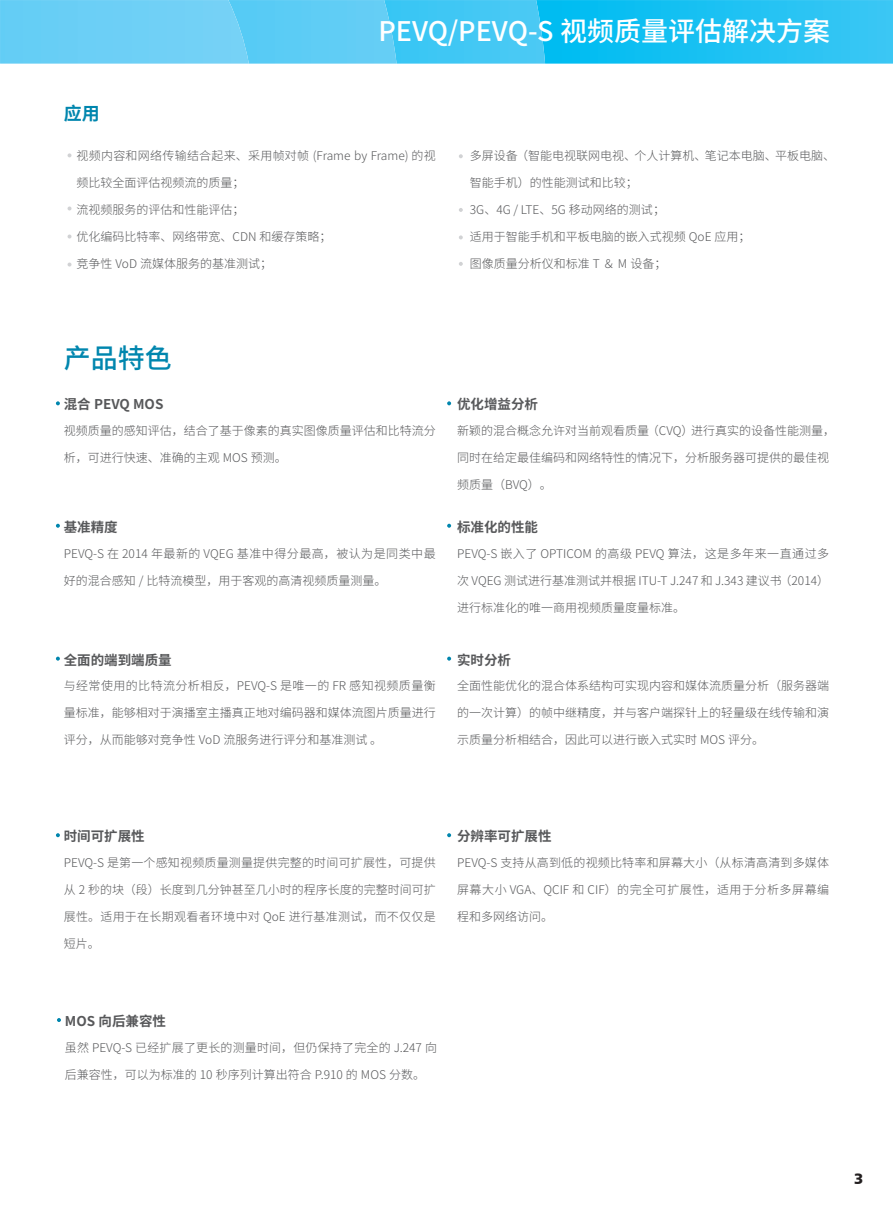
<style>
.page{position:relative;width:893px;height:1212px;background:#fff}
.page>*{position:absolute;margin:0;border:0;box-sizing:border-box;transform-origin:0 0}
.t1{font:500 27px "Source Han Sans SC";color:#fff}
.t2{font:500 27px "Source Han Sans SC";color:#0086ae}
.t3{font:700 18px "Source Han Sans SC";color:#0086ae}
.t4{font:900 15px "Frutiger CE";color:#231f20}
.t5{font:700 13.5px "Source Han Sans SC";color:#57585a}
.t6{font:300 12px "Source Han Sans SC";color:#57585a}
.t7{font:300 12px "Source Han Sans SC";letter-spacing:.04em;color:#57585a}
.t8{font:300 12px "Source Han Sans SC";letter-spacing:.025em;color:#57585a}
.t9{font:300 12px "Source Han Sans SC";letter-spacing:.045em;color:#57585a}
.t10{font:300 12px "Source Han Sans SC";letter-spacing:.035em;color:#57585a}
</style>
<div class="page">
<img style="left:545px;top:0;width:348px;height:64px">
<img style="left:397px;top:0;width:148px;height:64px">
<img style="left:249px;top:0;width:148px;height:64px">
<img style="left:0;top:0;width:249px;height:64px">
<svg style="left:56px;top:401px;width:4px;height:4px"></svg>
<svg style="left:447px;top:401px;width:4px;height:4px"></svg>
<svg style="left:56px;top:524px;width:4px;height:4px"></svg>
<svg style="left:447px;top:524px;width:4px;height:4px"></svg>
<svg style="left:56px;top:657px;width:4px;height:4px"></svg>
<svg style="left:447px;top:657px;width:4px;height:4px"></svg>
<svg style="left:56px;top:833px;width:4px;height:4px"></svg>
<svg style="left:447px;top:833px;width:4px;height:4px"></svg>
<svg style="left:68px;top:153px;width:4px;height:4px"></svg>
<svg style="left:68px;top:234px;width:4px;height:4px"></svg>
<svg style="left:68px;top:263px;width:4px;height:4px"></svg>
<svg style="left:459px;top:154px;width:4px;height:4px"></svg>
<svg style="left:459px;top:208px;width:4px;height:4px"></svg>
<svg style="left:459px;top:235px;width:4px;height:4px"></svg>
<svg style="left:459px;top:262px;width:4px;height:4px"></svg>
<svg style="left:57px;top:1018px;width:4px;height:4px"></svg>
<p class="t3" style="left:64px;top:103px;width:37px">应用</p>
<h1 class="t1" style="left:378px;top:16px;width:453px">PEVQ/PEVQ-S 视频质量评估解决方案</h1>
<p class="t8" style="left:77px;top:148px;width:361px">视频内容和网络传输结合起来、采用帧对帧 (Frame by Frame) 的视</p>
<p class="t6" style="left:77px;top:175px;width:170px">频比较全面评估视频流的质量；</p>
<p class="t6" style="left:77px;top:202px;width:170px">流视频服务的评估和性能评估；</p>
<p class="t6" style="left:77px;top:229px;width:257px">优化编码比特率、网络带宽、CDN 和缓存策略；</p>
<p class="t6" style="left:77px;top:256px;width:197px">竞争性 VoD 流媒体服务的基准测试；</p>
<p class="t6" style="left:470px;top:148px;width:367px">多屏设备（智能电视联网电视、个人计算机、笔记本电脑、平板电脑、</p>
<p class="t6" style="left:470px;top:175px;width:169px">智能手机）的性能测试和比较；</p>
<p class="t6" style="left:470px;top:202px;width:197px">3G、4G / LTE、5G 移动网络的测试；</p>
<p class="t6" style="left:470px;top:229px;width:282px">适用于智能手机和平板电脑的嵌入式视频 QoE 应用；</p>
<p class="t6" style="left:470px;top:256px;width:198px">图像质量分析仪和标准 T ＆ M 设备；</p>
<p class="t2" style="left:64px;top:343px;width:109px">产品特色</p>
<p class="t5" style="left:64px;top:397px;width:101px">混合 PEVQ MOS</p>
<p class="t6" style="left:64px;top:424px;width:374px">视频质量的感知评估，结合了基于像素的真实图像质量评估和比特流分</p>
<p class="t6" style="left:64px;top:451px;width:225px">析，可进行快速、准确的主观 MOS 预测。</p>
<p class="t5" style="left:64px;top:519px;width:55px">基准精度</p>
<p class="t7" style="left:64px;top:546px;width:373px">PEVQ-S 在 2014 年最新的 VQEG 基准中得分最高，被认为是同类中最</p>
<p class="t6" style="left:64px;top:573px;width:324px">好的混合感知 / 比特流模型，用于客观的高清视频质量测量。</p>
<p class="t5" style="left:64px;top:652px;width:109px">全面的端到端质量</p>
<p class="t10" style="left:64px;top:679px;width:373px">与经常使用的比特流分析相反，PEVQ-S 是唯一的 FR 感知视频质量衡</p>
<p class="t6" style="left:64px;top:706px;width:374px">量标准，能够相对于演播室主播真正地对编码器和媒体流图片质量进行</p>
<p class="t6" style="left:64px;top:733px;width:320px">评分，从而能够对竞争性 VoD 流服务进行评分和基准测试 。</p>
<p class="t5" style="left:457px;top:397px;width:82px">优化增益分析</p>
<p class="t6" style="left:457px;top:424px;width:380px">新颖的混合概念允许对当前观看质量（CVQ）进行真实的设备性能测量，</p>
<p class="t6" style="left:457px;top:451px;width:373px">同时在给定最佳编码和网络特性的情况下，分析服务器可提供的最佳视</p>
<p class="t6" style="left:457px;top:478px;width:96px">频质量（BVQ）。</p>
<p class="t5" style="left:457px;top:519px;width:82px">标准化的性能</p>
<p class="t7" style="left:457px;top:546px;width:374px">PEVQ-S 嵌入了 OPTICOM 的高级 PEVQ 算法，这是多年来一直通过多</p>
<p class="t6" style="left:457px;top:573px;width:374px">次 VQEG 测试进行基准测试并根据 ITU-T J.247 和 J.343 建议书（2014）</p>
<p class="t6" style="left:457px;top:600px;width:229px">进行标准化的唯一商用视频质量度量标准。</p>
<p class="t5" style="left:457px;top:652px;width:55px">实时分析</p>
<p class="t6" style="left:457px;top:679px;width:373px">全面性能优化的混合体系结构可实现内容和媒体流质量分析（服务器端</p>
<p class="t6" style="left:457px;top:706px;width:373px">的一次计算）的帧中继精度，并与客户端探针上的轻量级在线传输和演</p>
<p class="t6" style="left:457px;top:733px;width:309px">示质量分析相结合，因此可以进行嵌入式实时 MOS 评分。</p>
<p class="t5" style="left:64px;top:829px;width:82px">时间可扩展性</p>
<p class="t6" style="left:64px;top:856px;width:374px">PEVQ-S 是第一个感知视频质量测量提供完整的时间可扩展性，可提供</p>
<p class="t6" style="left:64px;top:883px;width:374px">从 2 秒的块（段）长度到几分钟甚至几小时的程序长度的完整时间可扩</p>
<p class="t8" style="left:64px;top:910px;width:374px">展性。适用于在长期观看者环境中对 QoE 进行基准测试，而不仅仅是</p>
<p class="t6" style="left:64px;top:937px;width:37px">短片。</p>
<p class="t5" style="left:457px;top:829px;width:96px">分辨率可扩展性</p>
<p class="t6" style="left:457px;top:856px;width:374px">PEVQ-S 支持从高到低的视频比特率和屏幕大小（从标清高清到多媒体</p>
<p class="t9" style="left:457px;top:883px;width:374px">屏幕大小 VGA、QCIF 和 CIF）的完全可扩展性，适用于分析多屏幕编</p>
<p class="t6" style="left:457px;top:910px;width:97px">程和多网络访问。</p>
<p class="t5" style="left:65px;top:1013px;width:103px">MOS 向后兼容性</p>
<p class="t6" style="left:65px;top:1040px;width:374px">虽然 PEVQ-S 已经扩展了更长的测量时间，但仍保持了完全的 J.247 向</p>
<p class="t6" style="left:65px;top:1067px;width:362px">后兼容性，可以为标准的 10 秒序列计算出符合 P.910 的 MOS 分数。</p>
<p class="t4" style="left:854px;top:1170px;width:11px">3</p>
</div>
